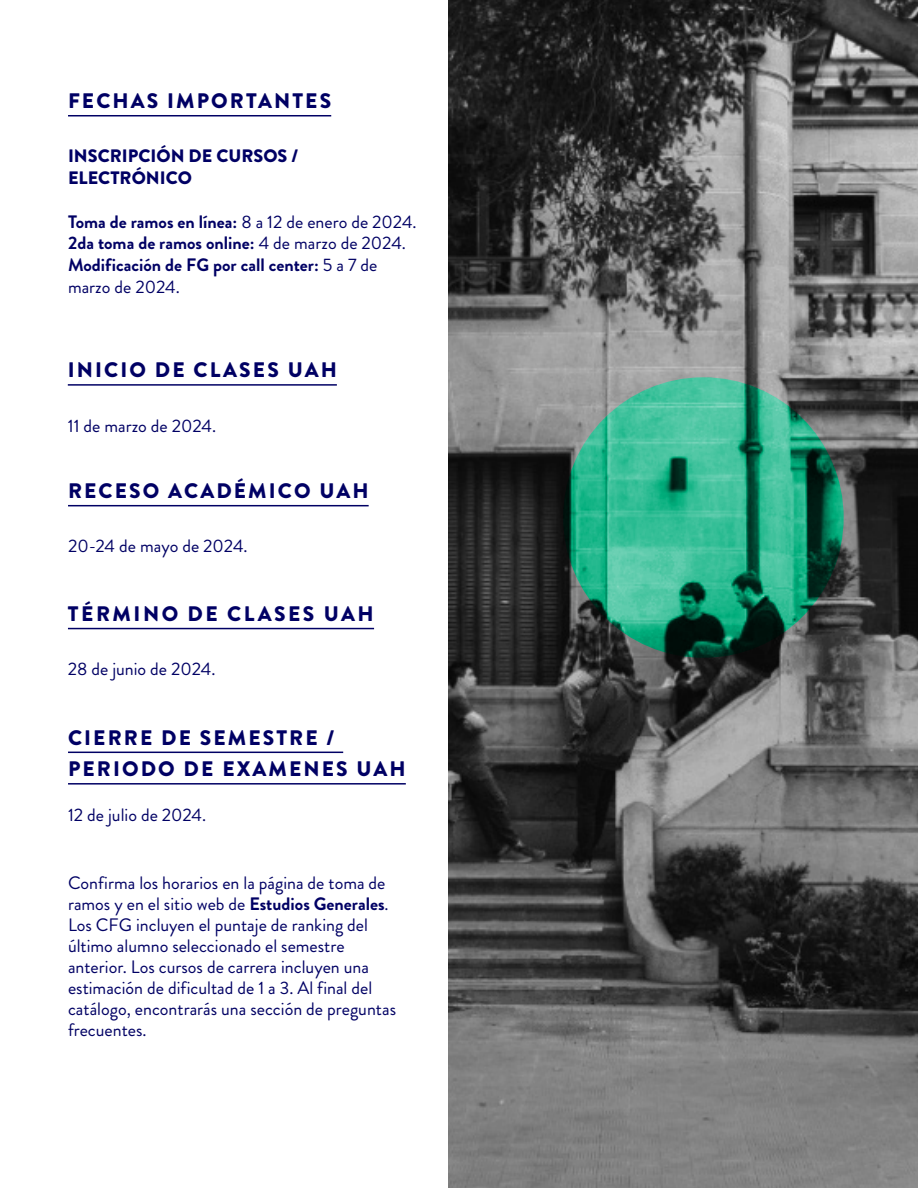
<style>
.page{position:relative;width:918px;height:1188px;background:#fff}
.page>*{position:absolute;margin:0;border:0;box-sizing:border-box;transform-origin:0 0}
.t1{font:900 21px/31.5px "Brandon Grotesque";letter-spacing:.1em;color:#000064}
.t2{font:900 21px "Brandon Grotesque";letter-spacing:.12em;color:#000064}
.t3{font:18px/21px "Brandon Grotesque";color:#000064}
.t4{font:700 18px/21.8px "Brandon Grotesque";color:#000064}
.t5{font:900 18px/21.8px "Brandon Grotesque";color:#000064}
.s1{font-weight:400}
.s2{font-weight:700}
</style>
<div class="page">
<img style="left:448px;top:0;width:470px;height:1188px">
<svg style="left:563px;top:377px;width:281px;height:281px;background:#2ca17f"></svg>
<hr style="left:68px;top:115px;width:263px;height:1px;background:#000064">
<hr style="left:68px;top:628px;width:306px;height:1px;background:#000064">
<hr style="left:68px;top:752px;width:275px;height:1px;background:#000064">
<hr style="left:68px;top:783px;width:338px;height:2px;background:#000064">
<hr style="left:68px;top:384px;width:269px;height:2px;background:#000064">
<hr style="left:68px;top:505px;width:301px;height:1px;background:#000064">
<p class="t1" style="left:68px;top:86px;width:265px">FECHAS IMPORTANTES</p>
<p class="t5" style="left:68px;top:146px;width:232px">INSCRIPCIÓN DE CURSOS /<br>ELECTRÓNICO</p>
<p class="t4" style="left:68px;top:211px;width:350px">Toma de ramos en línea: <span class="s1">8 a 12 de enero de 2024.<br></span>2da toma de ramos online: <span class="s1">4 de marzo de 2024.<br></span>Modificación de FG por call center: <span class="s1">5 a 7 de marzo de 2024.</span></p>
<p class="t1" style="left:68px;top:355px;width:271px">INICIO DE CLASES UAH</p>
<p class="t3" style="left:68px;top:415px;width:150px">11 de marzo de 2024.</p>
<p class="t1" style="left:68px;top:475px;width:302px">RECESO ACADÉMICO UAH</p>
<p class="t3" style="left:68px;top:536px;width:181px">20-24 de mayo de 2024.</p>
<p class="t2" style="left:68px;top:599px;width:307px">TÉRMINO DE CLASES UAH</p>
<p class="t3" style="left:68px;top:659px;width:149px">28 de junio de 2024.</p>
<p class="t1" style="left:68px;top:722px;width:339px">CIERRE DE SEMESTRE /<br>PERIODO DE EXAMENES UAH</p>
<p class="t3" style="left:68px;top:805px;width:140px">12 de julio de 2024.</p>
<p class="t3" style="left:68px;top:872px;width:330px">Confirma los horarios en la página de toma de ramos y en el sitio web de <span class="s2">Estudios Generales</span>.<br>Los CFG incluyen el puntaje de ranking del último alumno seleccionado el semestre anterior. Los cursos de carrera incluyen una estimación de dificultad de 1 a 3. Al final del catálogo, encontrarás una sección de preguntas frecuentes.</p>
</div>
